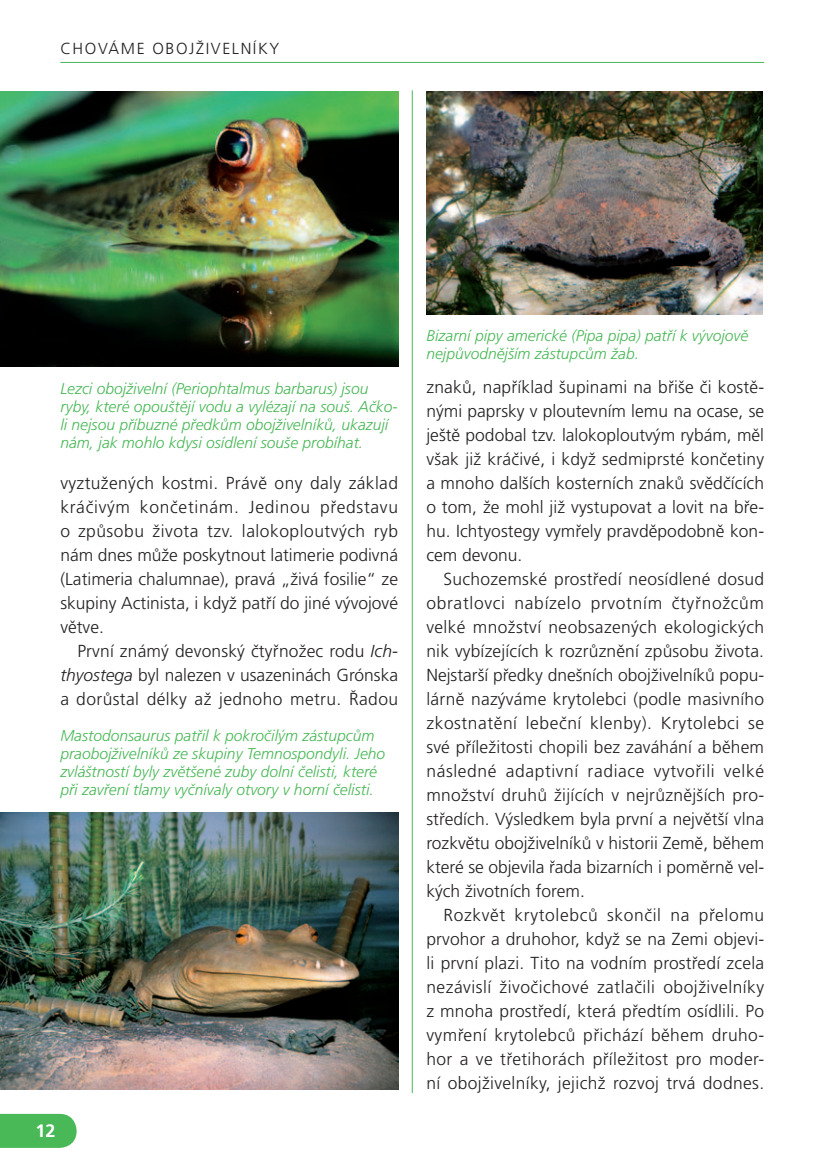
<style>
.page{position:relative;width:822px;height:1175px;background:#fff}
.page>*{position:absolute;margin:0;border:0;box-sizing:border-box;transform-origin:0 0}
.t1{font:700 18px "Frutiger CE";color:#fff}
.t2{font:300 17.4px/24px "Frutiger CE";color:#231f20;text-align:justify}
.t3{font:300 16px "Frutiger CE";letter-spacing:.1em;color:#231f20}
.t4{font:italic 300 15.6px/18px "Frutiger CE";color:#49b857}
.s1{font-style:italic}
</style>
<div class="page">
<svg style="left:0;top:1114px;width:77px;height:34px;background:#52bb5f"></svg>
<hr style="left:60px;top:62px;width:703px;height:1px;background:#49b857">
<hr style="left:411px;top:90px;width:1px;height:1003px;background:#49b857">
<img style="left:0;top:91px;width:398px;height:276px">
<img style="left:426px;top:91px;width:336px;height:223px">
<img style="left:0;top:813px;width:398px;height:277px">
<p class="t3" style="left:60px;top:42px;width:220px">CHOVÁME OBOJŽIVELNÍKY</p>
<p class="t4" style="left:60px;top:380px;width:338px">Lezci obojživelní (Periophtalmus barbarus) jsou ryby, které opouštějí vodu a vylézají na souš. Ačko&shy;li nejsou příbuzné předkům obojživelníků, ukazují nám, jak mohlo kdysi osídlení souše probíhat.</p>
<p class="t2" style="left:60px;top:472px;width:339px">vyztužených kostmi. Právě ony daly základ kráčivým končetinám. Jedinou představu o způsobu života tzv. lalokoploutvých ryb nám dnes může poskytnout latimerie podivná (Latimeria chalumnae), pravá „živá fosilie“ ze skupiny Actinista, i když patří do jiné vývojové větve.</p>
<p class="t2" style="left:60px;top:640px;width:339px;text-indent:17px">První známý devonský čtyřnožec rodu <span class="s1">Ich&shy;thyostega</span> byl nalezen v usazeninách Grónska a dorůstal délky až jednoho metru. Řadou</p>
<p class="t4" style="left:60px;top:727px;width:326px">Mastodonsaurus patřil k pokročilým zástupcům praobojživelníků ze skupiny Temnospondyli. Jeho zvláštností byly zvětšené zuby dolní čelisti, které při zavření tlamy vyčnívaly otvory v horní čelisti.</p>
<p class="t1" style="left:36px;top:1123px;width:22px">12</p>
<p class="t4" style="left:426px;top:327px;width:323px">Bizarní pipy americké (Pipa pipa) patří k vývojově nejpůvodnějším zástupcům žab.</p>
<p class="t2" style="left:426px;top:376px;width:339px">znaků, například šupinami na břiše či kostě&shy;nými paprsky v ploutevním lemu na ocase, se ještě podobal tzv. lalokoploutvým rybám, měl však již kráčivé, i když sedmiprsté končetiny a mnoho dalších kosterních znaků svědčících o tom, že mohl již vystupovat a lovit na bře&shy;hu. Ichtyostegy vymřely pravděpodobně kon&shy;cem devonu.</p>
<p class="t2" style="left:426px;top:568px;width:339px;text-indent:17px">Suchozemské prostředí neosídlené dosud obratlovci nabízelo prvotním čtyřnožcům velké množství neobsazených ekologických nik vybízejících k rozrůznění způsobu života.<br>Nejstarší předky dnešních obojživelníků popu&shy;lárně nazýváme krytolebci (podle masivního zkostnatění lebeční klenby). Krytolebci se své příležitosti chopili bez zaváhání a během následné adaptivní radiace vytvořili velké množství druhů žijících v nejrůznějších pro&shy;středích. Výsledkem byla první a největší vlna rozkvětu obojživelníků v historii Země, během které se objevila řada bizarních i poměrně vel&shy;kých životních forem.</p>
<p class="t2" style="left:426px;top:904px;width:339px;text-indent:17px">Rozkvět krytolebců skončil na přelomu prvohor a druhohor, když se na Zemi objevi&shy;li první plazi. Tito na vodním prostředí zcela nezávislí živočichové zatlačili obojživelníky z mnoha prostředí, která předtím osídlili. Po vymření krytolebců přichází během druho&shy;hor a ve třetihorách příležitost pro moder&shy;ní obojživelníky, jejichž rozvoj trvá dodnes.</p>
</div>
